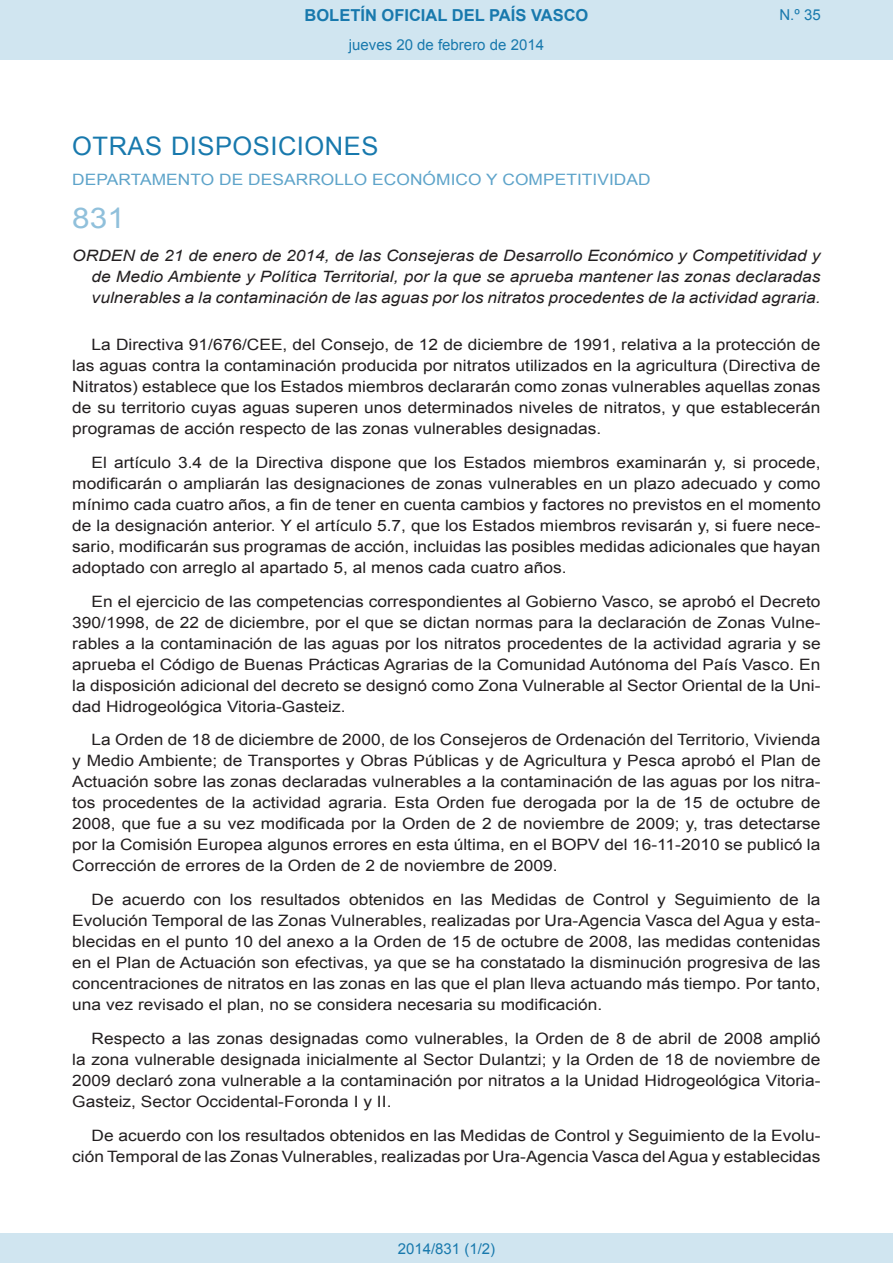
<style>
.page{position:relative;width:893px;height:1263px;background:#fff}
.page>*{position:absolute;margin:0;border:0;box-sizing:border-box;transform-origin:0 0}
.BOPVOrden{font:28.5px "Arial";color:#90c0db;scale:1.11 1}
.BOPVSeccion{font:25.5px "Arial";letter-spacing:.02em;color:#1879ad}
.t1{font:700 16.5px "Arial";color:#1879ad}
.BOPVDetalle{font:15.6px/21px "Arial";color:#231f20;text-align:justify;scale:1.11 1}
.BOPVTitulo{font:italic 15.6px/21px "Arial";color:#231f20;text-align:justify;scale:1.11 1}
.BOPVOrganismo{font:15.6px "Arial";letter-spacing:.005em;color:#5ea4ca;scale:1.11 1}
.Paginacion_Centro{font:15px "Arial";color:#1879ad}
</style>
<div class="page">
<div style="left:0;top:0;width:893px;height:60px;background:#d0e5f0"></div>
<div style="left:0;top:1233px;width:893px;height:30px;background:#d0e5f0"></div>
<p class="t1" style="left:305px;top:4px;width:285px">BOLETÍN OFICIAL DEL PAÍS VASCO</p>
<p class="Paginacion_Centro" style="left:349px;top:35px;width:197px">jueves 20 de febrero de 2014</p>
<p class="Paginacion_Centro" style="left:779px;top:5px;width:43px">N.º 35</p>
<p class="BOPVSeccion" style="left:72px;top:129px;width:308px">OTRAS DISPOSICIONES</p>
<p class="BOPVOrganismo" style="left:72px;top:169px;width:523px">DEPARTAMENTO DE DESARROLLO ECONÓMICO Y COMPETITIVIDAD</p>
<p class="BOPVOrden" style="left:72px;top:199px;width:49px">831</p>
<p class="BOPVTitulo" style="left:92px;top:246px;width:658px;text-indent:-19px">ORDEN de 21 de enero de 2014, de las Consejeras de Desarrollo Económico y Competitividad y de Medio Ambiente y Política Territorial, por la que se aprueba mantener las zonas declaradas vulnerables a la contaminación de las aguas por los nitratos procedentes de la actividad agraria.</p>
<p class="BOPVDetalle" style="left:72px;top:334px;width:676px;text-indent:19px">La Directiva 91/676/CEE, del Consejo, de 12 de diciembre de 1991, relativa a la protección de las aguas contra la contaminación producida por nitratos utilizados en la agricultura (Directiva de Nitratos) establece que los Estados miembros declararán como zonas vulnerables aquellas zonas de su territorio cuyas aguas superen unos determinados niveles de nitratos, y que establecerán programas de acción respecto de las zonas vulnerables designadas.</p>
<p class="BOPVDetalle" style="left:72px;top:452px;width:676px;text-indent:19px">El artículo 3.4 de la Directiva dispone que los Estados miembros examinarán y, si procede, modificarán o ampliarán las designaciones de zonas vulnerables en un plazo adecuado y como mínimo cada cuatro años, a fin de tener en cuenta cambios y factores no previstos en el momento de la designación anterior. Y el artículo 5.7, que los Estados miembros revisarán y, si fuere nece&shy;sario, modificarán sus programas de acción, incluidas las posibles medidas adicionales que hayan adoptado con arreglo al apartado 5, al menos cada cuatro años.</p>
<p class="BOPVDetalle" style="left:72px;top:591px;width:676px;text-indent:19px">En el ejercicio de las competencias correspondientes al Gobierno Vasco, se aprobó el Decreto 390/1998, de 22 de diciembre, por el que se dictan normas para la declaración de Zonas Vulne&shy;rables a la contaminación de las aguas por los nitratos procedentes de la actividad agraria y se aprueba el Código de Buenas Prácticas Agrarias de la Comunidad Autónoma del País Vasco. En la disposición adicional del decreto se designó como Zona Vulnerable al Sector Oriental de la Uni&shy;dad Hidrogeológica Vitoria-Gasteiz.</p>
<p class="BOPVDetalle" style="left:72px;top:729px;width:676px;text-indent:19px">La Orden de 18 de diciembre de 2000, de los Consejeros de Ordenación del Territorio, Vivienda y Medio Ambiente; de Transportes y Obras Públicas y de Agricultura y Pesca aprobó el Plan de Actuación sobre las zonas declaradas vulnerables a la contaminación de las aguas por los nitra&shy;tos procedentes de la actividad agraria. Esta Orden fue derogada por la de 15 de octubre de 2008, que fue a su vez modificada por la Orden de 2 de noviembre de 2009; y, tras detectarse por la Comisión Europea algunos errores en esta última, en el BOPV del 16-11-2010 se publicó la Corrección de errores de la Orden de 2 de noviembre de 2009.</p>
<p class="BOPVDetalle" style="left:72px;top:889px;width:676px;text-indent:19px">De acuerdo con los resultados obtenidos en las Medidas de Control y Seguimiento de la Evolución Temporal de las Zonas Vulnerables, realizadas por Ura-Agencia Vasca del Agua y esta&shy;blecidas en el punto 10 del anexo a la Orden de 15 de octubre de 2008, las medidas contenidas en el Plan de Actuación son efectivas, ya que se ha constatado la disminución progresiva de las concentraciones de nitratos en las zonas en las que el plan lleva actuando más tiempo. Por tanto, una vez revisado el plan, no se considera necesaria su modificación.</p>
<p class="BOPVDetalle" style="left:72px;top:1028px;width:676px;text-indent:19px">Respecto a las zonas designadas como vulnerables, la Orden de 8 de abril de 2008 amplió la zona vulnerable designada inicialmente al Sector Dulantzi; y la Orden de 18 de noviembre de 2009 declaró zona vulnerable a la contaminación por nitratos a la Unidad Hidrogeológica Vitoria-Gasteiz, Sector Occidental-Foronda I y II.</p>
<p class="BOPVDetalle" style="left:72px;top:1125px;width:676px;text-align:right">De acuerdo con los resultados obtenidos en las Medidas de Control y Seguimiento de la Evolu&shy;ción Temporal de las Zonas Vulnerables, realizadas por Ura-Agencia Vasca del Agua y establecidas</p>
<p class="Paginacion_Centro" style="left:398px;top:1238px;width:99px">2014/831 (1/2)</p>
</div>
